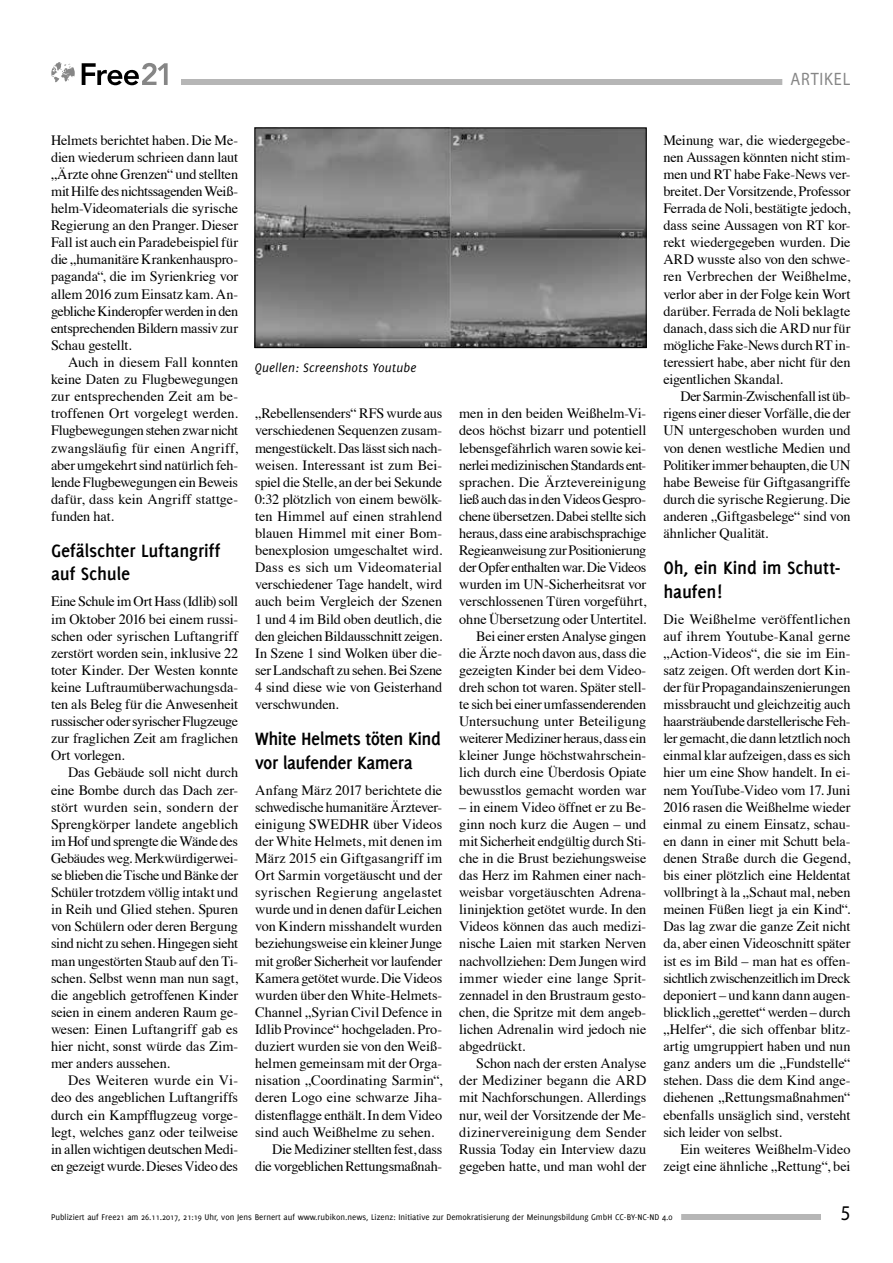
<style>
.page{position:relative;width:893px;height:1263px;background:#fff}
.page>*{position:absolute;margin:0;border:0;box-sizing:border-box;transform-origin:0 0}
.t1{font:21px "Myriad Pro";color:#000;scale:.9 1}
.t2{font:700 19.5px/23.4px "Delicious";letter-spacing:-.01em;color:#000}
.t3{font:18px "Myriad Pro";letter-spacing:.05em;color:#868686;scale:.9 1}
.t4{font:14.25px/17.1px "Times";letter-spacing:-.01em;color:#000;text-align:justify}
.t5{font:14.25px "Times";letter-spacing:.015em;color:#000}
.t6{font:14.25px "Times";letter-spacing:-.03em;color:#000}
.t7{font:italic 13.5px "Delicious";letter-spacing:.01em;color:#000}
.t8{font:9px "Delicious";color:#000}
</style>
<div class="page">
<div style="left:181px;top:79px;width:669px;height:6px;background:#b6b6b6"></div>
<div style="left:55px;top:1214px;width:766px;height:6px;background:#b6b6b6"></div>
<div style="left:43px;top:1212px;width:638px;height:12px;background:#fff"></div>
<div style="left:782px;top:74px;width:77px;height:15px;background:#fff"></div>
<svg style="left:82px;top:63px;width:86px;height:22px"></svg>
<svg style="left:51px;top:62px;width:24px;height:20px"></svg>
<img style="left:257px;top:130px;width:387px;height:216px">
<div style="left:255px;top:128px;width:391px;height:220px;border:1px solid #000"></div>
<p class="t3" style="left:790px;top:68px;width:68px">ARTIKEL</p>
<p class="t4" style="left:51px;top:130px;width:189px">Helmets berichtet haben. Die Me&shy;dien wiederum schrieen dann laut „Ärzte ohne Grenzen“ und stellten mit Hilfe des nichtssagenden Weiß&shy;helm-Videomaterials die syrische Regierung an den Pranger. Dieser Fall ist auch ein Paradebeispiel für die „humanitäre Krankenhauspro&shy;paganda“, die im Syrienkrieg vor allem 2016 zum Einsatz kam. An&shy;gebliche Kinderopfer werden in den entsprechenden Bildern massiv zur Schau gestellt.</p>
<p class="t4" style="left:51px;top:352px;width:189px;text-indent:17px">Auch in diesem Fall konnten keine Daten zu Flugbewegungen zur entsprechenden Zeit am be&shy;troffenen Ort vorgelegt werden.<br>Flugbewegungen stehen zwar nicht zwangsläufig für einen Angriff, aber umgekehrt sind natürlich feh&shy;lende Flugbewegungen ein Beweis dafür, dass kein Angriff stattge&shy;funden hat.</p>
<h2 class="t2" style="left:51px;top:539px;width:171px">Gefälschter Luftangriff auf Schule</h2>
<p class="t4" style="left:51px;top:592px;width:189px">Eine Schule im Ort Hass (Idlib) soll im Oktober 2016 bei einem russi&shy;schen oder syrischen Luftangriff zerstört worden sein, inklusive 22 toter Kinder. Der Westen konnte keine Luftraumüberwachungsda&shy;ten als Beleg für die Anwesenheit russischer oder syrischer Flugzeuge zur fraglichen Zeit am fraglichen Ort vorlegen.</p>
<p class="t4" style="left:51px;top:763px;width:189px;text-indent:17px">Das Gebäude soll nicht durch eine Bombe durch das Dach zer&shy;stört wurden sein, sondern der Sprengkörper landete angeblich im Hof und sprengte die Wände des Gebäudes weg. Merkwürdigerwei&shy;se blieben die Tische und Bänke der Schüler trotzdem völlig intakt und in Reih und Glied stehen. Spuren von Schülern oder deren Bergung sind nicht zu sehen. Hingegen sieht man ungestörten Staub auf den Ti&shy;schen. Selbst wenn man nun sagt, die angeblich getroffenen Kinder seien in einem anderen Raum ge&shy;wesen: Einen Luftangriff gab es hier nicht, sonst würde das Zim&shy;mer anders aussehen.</p>
<p class="t4" style="left:51px;top:1071px;width:189px;text-indent:17px">Des Weiteren wurde ein Vi&shy;deo des angeblichen Luftangriffs durch ein Kampfflugzeug vorge&shy;legt, welches ganz oder teilweise in allen wichtigen deutschen Medi&shy;en gezeigt wurde. Dieses Video des</p>
<p class="t7" style="left:255px;top:360px;width:163px">Quellen: Screenshots Youtube</p>
<p class="t4" style="left:255px;top:404px;width:189px">„Rebellensenders“ RFS wurde aus verschiedenen Sequenzen zusam&shy;mengestückelt. Das lässt sich nach&shy;weisen. Interessant ist zum Bei&shy;spiel die Stelle, an der bei Sekunde 0:32 plötzlich von einem bewölk&shy;ten Himmel auf einen strahlend blauen Himmel mit einer Bom&shy;benexplosion umgeschaltet wird.<br>Dass es sich um Videomaterial verschiedener Tage handelt, wird auch beim Vergleich der Szenen 1 und 4 im Bild oben deutlich, die den gleichen Bildausschnitt zeigen.<br>In Szene 1 sind Wolken über die&shy;ser Landschaft zu sehen. Bei Szene 4 sind diese wie von Geisterhand verschwunden.</p>
<h2 class="t2" style="left:255px;top:727px;width:187px">White Helmets töten Kind vor laufender Kamera</h2>
<p class="t4" style="left:255px;top:780px;width:189px">Anfang März 2017 berichtete die</p>
<p class="t4" style="left:255px;top:797px;width:189px">schwedische humanitäre Ärztever-</p>
<p class="t4" style="left:255px;top:814px;width:189px">einigung SWEDHR über Videos</p>
<p class="t4" style="left:255px;top:831px;width:189px">der White Helmets, mit denen im</p>
<p class="t5" style="left:255px;top:845px;width:189px">März 2015 ein Giftgasangriff im</p>
<p class="t4" style="left:255px;top:865px;width:189px">Ort Sarmin vorgetäuscht und der</p>
<p class="t5" style="left:255px;top:879px;width:189px">syrischen Regierung angelastet</p>
<p class="t4" style="left:255px;top:900px;width:189px">wurde und in denen dafür Leichen</p>
<p class="t4" style="left:255px;top:917px;width:189px">von Kindern misshandelt wurden</p>
<p class="t4" style="left:255px;top:934px;width:189px">beziehungsweise ein kleiner Junge</p>
<p class="t4" style="left:255px;top:951px;width:189px">mit großer Sicherheit vor laufender</p>
<p class="t4" style="left:255px;top:968px;width:189px">Kamera getötet wurde. Die Videos</p>
<p class="t4" style="left:255px;top:985px;width:189px">wurden über den White-Helmets-</p>
<p class="t4" style="left:255px;top:1002px;width:189px">Channel „Syrian Civil Defence in</p>
<p class="t4" style="left:255px;top:1019px;width:189px">Idlib Province“ hochgeladen. Pro-</p>
<p class="t4" style="left:255px;top:1036px;width:189px">duziert wurden sie von den Weiß-</p>
<p class="t4" style="left:255px;top:1054px;width:189px">helmen gemeinsam mit der Orga-</p>
<p class="t4" style="left:255px;top:1071px;width:189px">nisation „Coordinating Sarmin“,</p>
<p class="t4" style="left:255px;top:1088px;width:189px">deren Logo eine schwarze Jiha-</p>
<p class="t4" style="left:255px;top:1105px;width:189px">distenflagge enthält. In dem Video</p>
<p class="t4" style="left:255px;top:1122px;width:181px">sind auch Weißhelme zu sehen.</p>
<p class="t4" style="left:272px;top:1139px;width:172px">Die Mediziner stellten fest, dass</p>
<p class="t6" style="left:255px;top:1153px;width:189px">die vorgeblichen Rettungsmaßnah-</p>
<p class="t4" style="left:459px;top:404px;width:189px;text-align:right">men in den beiden Weißhelm-Vi&shy;deos höchst bizarr und potentiell lebensgefährlich waren sowie kei&shy;nerlei medizinischen Standards ent&shy;sprachen. Die Ärztevereinigung ließ auch das in den Videos Gespro&shy;chene übersetzen. Dabei stellte sich heraus, dass eine arabischsprachige Regieanweisung zur Positionierung der Opfer enthalten war. Die Videos wurden im UN-Sicherheitsrat vor verschlossenen Türen vorgeführt, ohne Übersetzung oder Untertitel.<br>Bei einer ersten Analyse gingen die Ärzte noch davon aus, dass die gezeigten Kinder bei dem Video&shy;dreh schon tot waren. Später stell&shy;te sich bei einer umfassenderenden Untersuchung unter Beteiligung weiterer Mediziner heraus, dass ein kleiner Junge höchstwahrschein&shy;lich durch eine Überdosis Opiate bewusstlos gemacht worden war</p>
<p class="t4" style="left:459px;top:797px;width:189px">– in einem Video öffnet er zu Be&shy;ginn noch kurz die Augen – und mit Sicherheit endgültig durch Sti&shy;che in die Brust beziehungsweise das Herz im Rahmen einer nach&shy;weisbar vorgetäuschten Adrena&shy;lininjektion getötet wurde. In den Videos können das auch medizi&shy;nische Laien mit starken Nerven nachvollziehen: Dem Jungen wird immer wieder eine lange Sprit&shy;zennadel in den Brustraum gesto&shy;chen, die Spritze mit dem angeb&shy;lichen Adrenalin wird jedoch nie abgedrückt.</p>
<p class="t4" style="left:459px;top:1054px;width:189px;text-indent:17px">Schon nach der ersten Analyse der Mediziner begann die ARD mit Nachforschungen. Allerdings nur, weil der Vorsitzende der Me&shy;dizinervereinigung dem Sender Russia Today ein Interview dazu gegeben hatte, und man wohl der</p>
<p class="t4" style="left:663px;top:130px;width:189px">Meinung war, die wiedergegebe&shy;nen Aussagen könnten nicht stim&shy;men und RT habe Fake-News ver&shy;breitet. Der Vorsitzende, Professor Ferrada de Noli, bestätigte jedoch, dass seine Aussagen von RT kor&shy;rekt wiedergegeben wurden. Die ARD wusste also von den schwe&shy;ren Verbrechen der Weißhelme, verlor aber in der Folge kein Wort darüber. Ferrada de Noli beklagte danach, dass sich die ARD nur für mögliche Fake-News durch RT in&shy;teressiert habe, aber nicht für den eigentlichen Skandal.</p>
<p class="t4" style="left:663px;top:387px;width:189px;text-indent:17px">Der Sarmin-Zwischenfall ist üb&shy;rigens einer dieser Vorfälle, die der UN untergeschoben wurden und von denen westliche Medien und Politiker immer behaupten, die UN habe Beweise für Giftgasangriffe durch die syrische Regierung. Die anderen „Giftgasbelege“ sind von ähnlicher Qualität.</p>
<h2 class="t2" style="left:663px;top:556px;width:179px">Oh, ein Kind im Schutt&shy;haufen!</h2>
<p class="t4" style="left:663px;top:609px;width:189px">Die Weißhelme veröffentlichen auf ihrem Youtube-Kanal gerne „Action-Videos“, die sie im Ein&shy;satz zeigen. Oft werden dort Kin&shy;der für Propagandainszenierungen missbraucht und gleichzeitig auch haarsträubende darstellerische Feh&shy;ler gemacht, die dann letztlich noch einmal klar aufzeigen, dass es sich hier um eine Show handelt. In ei&shy;nem YouTube-Video vom 17. Juni 2016 rasen die Weißhelme wieder einmal zu einem Einsatz, schau&shy;en dann in einer mit Schutt bela&shy;denen Straße durch die Gegend, bis einer plötzlich eine Heldentat vollbringt à la „Schaut mal, neben meinen Füßen liegt ja ein Kind“.<br>Das lag zwar die ganze Zeit nicht da, aber einen Videoschnitt später ist es im Bild – man hat es offen&shy;sichtlich zwischenzeitlich im Dreck deponiert – und kann dann augen&shy;blicklich „gerettet“ werden – durch „Helfer“, die sich offenbar blitz&shy;artig umgruppiert haben und nun ganz anders um die „Fundstelle“ stehen. Dass die dem Kind ange&shy;diehenen „Rettungsmaßnahmen“ ebenfalls unsäglich sind, versteht sich leider von selbst.</p>
<p class="t4" style="left:663px;top:1139px;width:189px;text-align:right">Ein weiteres Weißhelm-Video zeigt eine ähnliche „Rettung“, bei</p>
<p class="t8" style="left:51px;top:1212px;width:623px">Publiziert auf Free21 am 26.11.2017, 21:19 Uhr, von Jens Bernert auf www.rubikon.news, Lizenz: Initiative zur Demokratisierung der Meinungsbildung GmbH CC-BY-NC-ND 4.0</p>
<h1 class="t1" style="left:841px;top:1200px;width:12px">5</h1>
</div>
